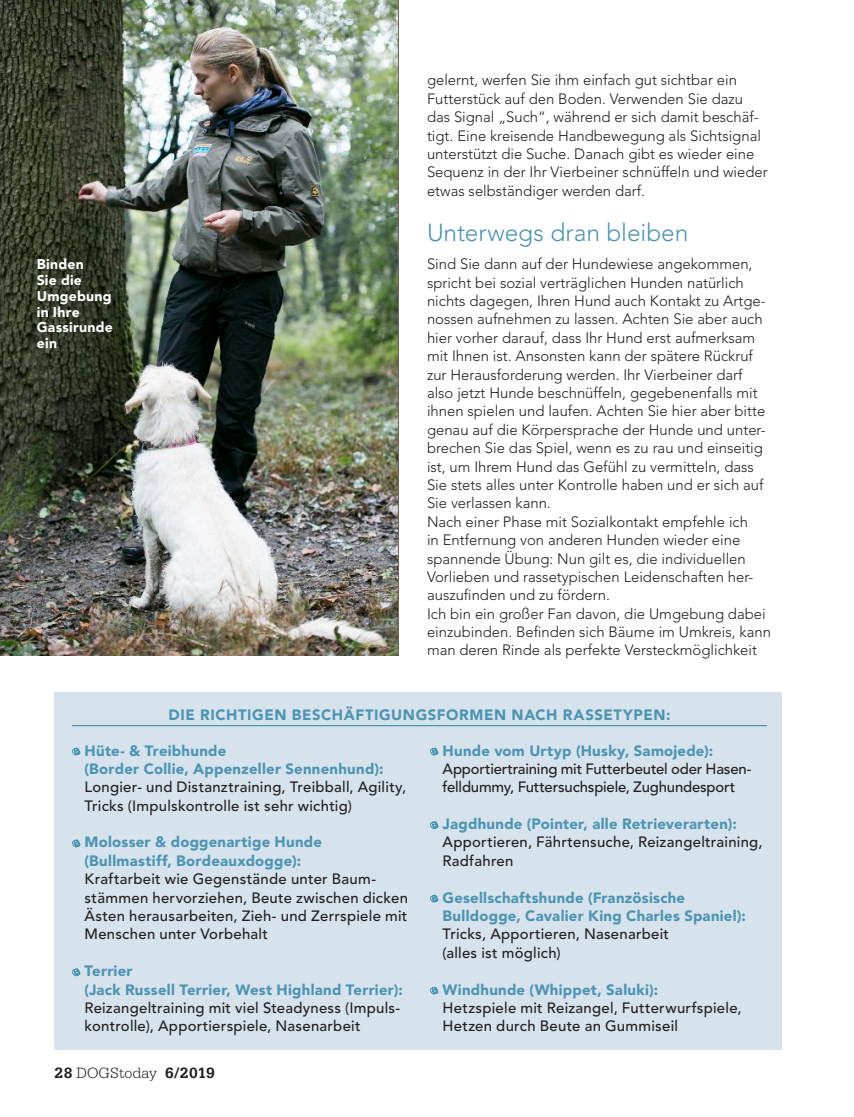
<style>
.page{position:relative;width:854px;height:1117px;background:#fff}
.page>*{position:absolute;margin:0;border:0;box-sizing:border-box;transform-origin:0 0}
._04_zwischentitel{font:300 24.5px "Avenir LT Pro";letter-spacing:-.005em;color:#4c94b3}
._00_fußzeile{font:300 15.75px "Serifa Std";letter-spacing:.01em;color:#231f20}
._03_fließtext{font:300 14.88px/18.4px "Avenir LT Pro";color:#231f20}
._06_kasten_text{font:500 14.88px/18.4px "Avenir LT Pro";letter-spacing:.015em;color:#231f20}
._06_kasten_text-2{font:900 14.88px/18.4px "Avenir LT Pro";letter-spacing:.02em;color:#4c94b3}
._06_kasten_text-3{font:500 14.88px/18.4px "Avenir LT Pro";letter-spacing:-.01em;color:#231f20}
._06_kasten_dach{font:900 14.88px "Avenir LT Pro";letter-spacing:.04em;color:#4c94b3}
._05_BU_weiss{font:900 14px/15.8px "Avenir LT Pro";letter-spacing:.02em;color:#fff}
.s1{font-weight:900;color:#4c94b3}
.s2{font-weight:500;color:#231f20}
.s3{font-weight:700}
</style>
<div class="page">
<div style="left:55px;top:692px;width:726px;height:357px;background:#d7e3ec"></div>
<hr style="left:72px;top:724px;width:694px;height:2px;background:#4c94b3">
<svg style="left:72px;top:747px;width:9px;height:9px"></svg>
<svg style="left:72px;top:839px;width:9px;height:9px"></svg>
<svg style="left:72px;top:968px;width:9px;height:9px"></svg>
<svg style="left:430px;top:747px;width:9px;height:9px"></svg>
<svg style="left:430px;top:821px;width:9px;height:9px"></svg>
<svg style="left:430px;top:894px;width:9px;height:9px"></svg>
<svg style="left:430px;top:986px;width:9px;height:9px"></svg>
<img style="left:0;top:0;width:397px;height:655px">
<p class="_05_BU_weiss" style="left:37px;top:256px;width:78px">Binden<br>Sie die<br>Umgebung in Ihre<br>Gassirunde ein</p>
<p class="_03_fließtext" style="left:427px;top:71px;width:342px">gelernt, werfen Sie ihm einfach gut sichtbar ein Futterstück auf den Boden. Verwenden Sie dazu das Signal „Such“, während er sich damit beschäf&shy;tigt. Eine kreisende Handbewegung als Sichtsignal unterstützt die Suche. Danach gibt es wieder eine Sequenz in der Ihr Vierbeiner schnüffeln und wieder etwas selbständiger werden darf.</p>
<p class="_04_zwischentitel" style="left:427px;top:218px;width:263px">Unterwegs dran bleiben</p>
<p class="_03_fließtext" style="left:427px;top:255px;width:340px">Sind Sie dann auf der Hundewiese angekommen, spricht bei sozial verträglichen Hunden natürlich nichts dagegen, Ihren Hund auch Kontakt zu Artge&shy;nossen aufnehmen zu lassen. Achten Sie aber auch hier vorher darauf, dass Ihr Hund erst aufmerksam mit Ihnen ist. Ansonsten kann der spätere Rückruf zur Herausforderung werden. Ihr Vierbeiner darf also jetzt Hunde beschnüffeln, gegebenenfalls mit ihnen spielen und laufen. Achten Sie hier aber bitte genau auf die Körpersprache der Hunde und unter&shy;brechen Sie das Spiel, wenn es zu rau und einseitig ist, um Ihrem Hund das Gefühl zu vermitteln, dass Sie stets alles unter Kontrolle haben und er sich auf Sie verlassen kann.</p>
<p class="_03_fließtext" style="left:427px;top:512px;width:328px">Nach einer Phase mit Sozialkontakt empfehle ich in Entfernung von anderen Hunden wieder eine spannende Übung: Nun gilt es, die individuellen Vorlieben und rassetypischen Leidenschaften her&shy;auszufinden und zu fördern.</p>
<p class="_03_fließtext" style="left:427px;top:604px;width:345px">Ich bin ein großer Fan davon, die Umgebung dabei einzubinden. Befinden sich Bäume im Umkreis, kann man deren Rinde als perfekte Versteckmöglichkeit</p>
<p class="_06_kasten_dach" style="left:168px;top:705px;width:503px">DIE RICHTIGEN BESCHÄFTIGUNGSFORMEN NACH RASSETYPEN:</p>
<p class="_06_kasten_text" style="left:84px;top:741px;width:323px"><span class="s1">Hüte- &amp; Treibhunde<br>(Border Collie, Appenzeller Sennenhund):<br></span>Longier- und Distanztraining, Treibball, Agility, Tricks (Impulskontrolle ist sehr wichtig)</p>
<p class="_06_kasten_text" style="left:84px;top:833px;width:325px"><span class="s1">Molosser &amp; doggenartige Hunde (Bullmastiff, Bordeauxdogge):<br></span>Kraftarbeit wie Gegenstände unter Baum&shy;stämmen hervorziehen, Beute zwischen dicken Ästen herausarbeiten, Zieh- und Zerrspiele mit Menschen unter Vorbehalt</p>
<p class="_06_kasten_text" style="left:84px;top:961px;width:320px"><span class="s1">Terrier<br>(Jack Russell Terrier, West Highland Terrier):<br></span>Reizangeltraining mit viel Steadyness (Impuls&shy;kontrolle), Apportierspiele, Nasenarbeit</p>
<p class="_06_kasten_text-3" style="left:442px;top:741px;width:310px"><span class="s1">Hunde vom Urtyp (Husky, Samojede):<br></span>Apportiertraining mit Futterbeutel oder Hasen&shy;felldummy, Futtersuchspiele, Zughundesport</p>
<p class="_06_kasten_text" style="left:442px;top:814px;width:321px"><span class="s1">Jagdhunde (Pointer, alle Retrieverarten):<br></span>Apportieren, Fährtensuche, Reizangeltraining,<br>Radfahren</p>
<p class="_06_kasten_text-2" style="left:442px;top:888px;width:305px">Gesellschaftshunde (Französische Bulldogge, Cavalier King Charles Spaniel):<br><span class="s2">Tricks, Apportieren, Nasenarbeit<br>(alles ist möglich)</span></p>
<p class="_06_kasten_text" style="left:442px;top:980px;width:300px"><span class="s1">Windhunde (Whippet, Saluki):<br></span>Hetzspiele mit Reizangel, Futterwurfspiele,<br>Hetzen durch Beute an Gummiseil</p>
<p class="_00_fußzeile" style="left:55px;top:1064px;width:162px"><span class="s3">28</span> DOGStoday <span class="s3">6/2019</span></p>
</div>
